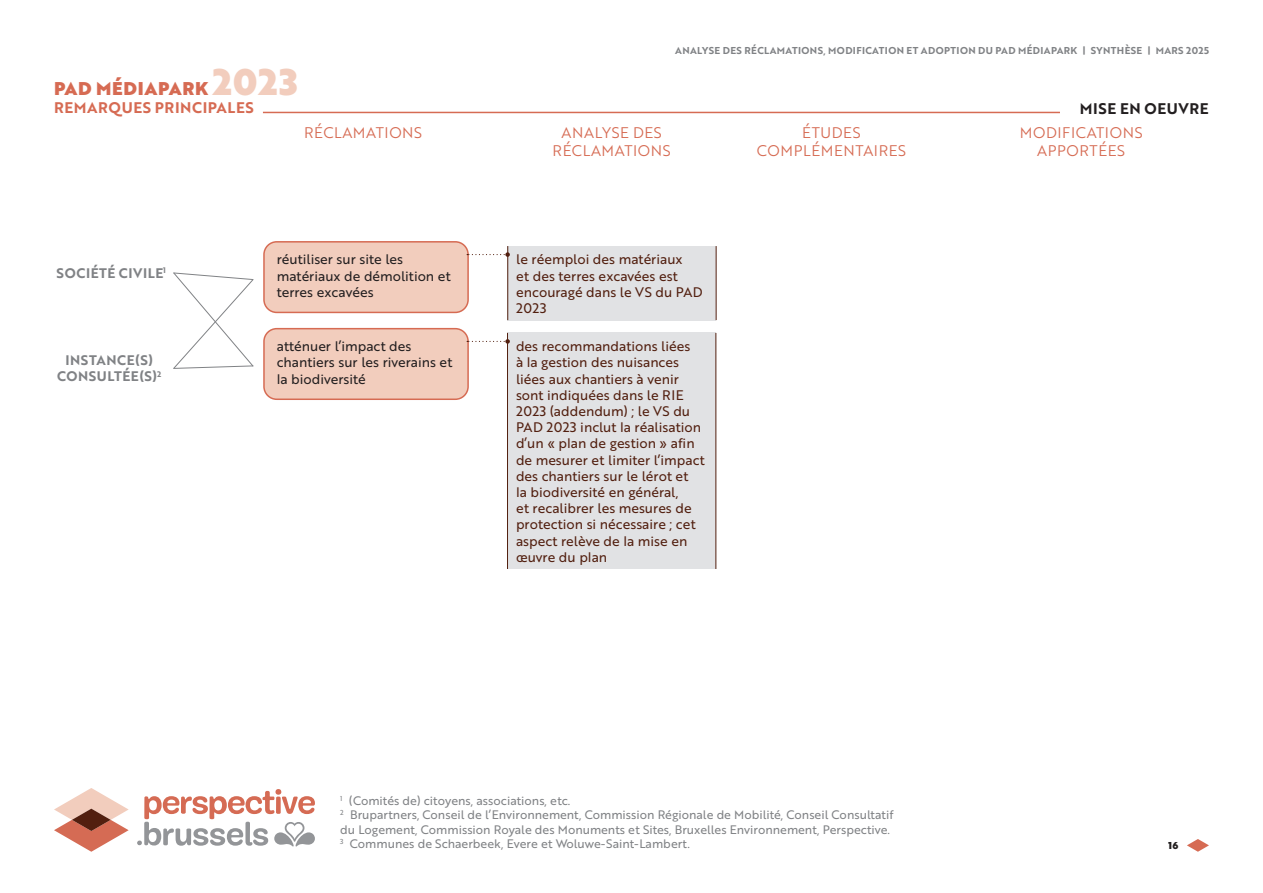
<style>
.page{position:relative;width:1263px;height:893px;background:#fff}
.page>*{position:absolute;margin:0;border:0;box-sizing:border-box;transform-origin:0 0}
.t1{font:36px "Brother 1816 Black";color:#f2cdbd}
.t2{font:18px "Brother 1816 Black";letter-spacing:.04em;color:#d66b53}
.t3{font:15px/18px "Brother 1816 Book";letter-spacing:.04em;color:#d66b53;text-align:center}
.t4{font:15px "Brother 1816 Bold";letter-spacing:.04em;color:#d66b53}
.sous-titre{font:15px "Brother 1816 Bold";letter-spacing:.04em;color:#231f20}
.encadré_gris{font:13.5px/16.2px "Brother 1816 Regular";color:#521f0f}
.encadrés_rose{font:13.5px/16.2px "Brother 1816 Regular";color:#231f20}
.auteurs{font:13.5px/16.2px "Brother 1816 Bold";letter-spacing:.04em;color:#808285;text-align:center}
.t5{font:12px/14.4px "Brother 1816 Regular";color:#808285}
.t6{font:9.75px "Brother 1816 Bold";letter-spacing:.04em;color:#808285}
.t7{font:9.75px "Brother 1816 Black";color:#231f20}
</style>
<div class="page">
<svg style="left:1187px;top:839px;width:22px;height:13px"></svg>
<svg style="left:137px;top:789px;width:178px;height:58px"></svg>
<svg style="left:54px;top:788px;width:75px;height:64px"></svg>
<hr style="left:263px;top:112px;width:911px;height:1px;background:#d66b53">
<div style="left:1060px;top:103px;width:149px;height:15px;background:#fff"></div>
<div style="left:264px;top:329px;width:204px;height:70px;background:#f2cdbd;border-radius:13px"></div>
<div style="left:263px;top:328px;width:206px;height:72px;border:2px solid #d66b53;border-radius:13px"></div>
<div style="left:264px;top:242px;width:204px;height:70px;background:#f2cdbd;border-radius:13px"></div>
<div style="left:263px;top:241px;width:206px;height:72px;border:2px solid #d66b53;border-radius:13px"></div>
<div style="left:507px;top:333px;width:209px;height:236px;background:#e1e2e4"></div>
<hr style="left:507px;top:333px;width:1px;height:236px;background:#521f0f">
<hr style="left:715px;top:333px;width:1px;height:236px;background:#521f0f">
<div style="left:508px;top:246px;width:208px;height:74px;background:#e1e2e4"></div>
<hr style="left:507px;top:246px;width:1px;height:74px;background:#521f0f">
<hr style="left:716px;top:246px;width:1px;height:74px;background:#521f0f">
<svg style="left:173px;top:272px;width:80px;height:97px"></svg>
<svg style="left:467px;top:252px;width:43px;height:5px"></svg>
<svg style="left:467px;top:339px;width:43px;height:5px"></svg>
<h1 class="t1" style="left:213px;top:54px;width:86px">2023</h1>
<h2 class="t2" style="left:54px;top:75px;width:156px">PAD MÉDIAPARK</h2>
<p class="t4" style="left:54px;top:96px;width:201px">REMARQUES PRINCIPALES</p>
<p class="t6" style="left:675px;top:43px;width:535px">ANALYSE DES RÉCLAMATIONS, MODIFICATION ET ADOPTION DU PAD MÉDIAPARK | SYNTHÈSE | MARS 2025</p>
<p class="sous-titre" style="left:1080px;top:97px;width:130px">MISE EN OEUVRE</p>
<p class="t3" style="left:304px;top:123px;width:120px">RÉCLAMATIONS</p>
<p class="t3" style="left:553px;top:123px;width:120px">ANALYSE DES<br>RÉCLAMATIONS</p>
<p class="t3" style="left:1020px;top:123px;width:124px">MODIFICATIONS<br>APPORTÉES</p>
<p class="t3" style="left:757px;top:123px;width:151px">ÉTUDES<br>COMPLÉMENTAIRES</p>
<p class="auteurs" style="left:57px;top:264px;width:111px">SOCIÉTÉ CIVILE<sup>1</sup></p>
<p class="auteurs" style="left:57px;top:352px;width:106px">INSTANCE(S)<br>CONSULTÉE(S)<sup>2</sup></p>
<p class="encadrés_rose" style="left:277px;top:251px;width:176px">réutiliser sur site les matériaux de démolition et terres excavées</p>
<p class="encadrés_rose" style="left:277px;top:338px;width:177px">atténuer l’impact des chantiers sur les riverains et la biodiversité</p>
<p class="encadré_gris" style="left:516px;top:251px;width:188px">le réemploi des matériaux<br>et des terres excavées est encouragé dans le VS du PAD<br>2023</p>
<p class="encadré_gris" style="left:516px;top:338px;width:190px">des recommandations liées<br>à la gestion des nuisances liées aux chantiers à venir sont indiquées dans le RIE<br>2023 (addendum) ; le VS du<br>PAD 2023 inclut la réalisation d’un « plan de gestion » afin de mesurer et limiter l’impact des chantiers sur le lérot et<br>la biodiversité en général,<br>et recalibrer les mesures de protection si nécessaire ; cet aspect relève de la mise en œuvre du plan</p>
<p class="t5" style="left:340px;top:793px;width:555px"><sup>1</sup> (Comités de) citoyens, associations, etc.<br><sup>2</sup> Brupartners, Conseil de l’Environnement, Commission Régionale de Mobilité, Conseil Consultatif du Logement, Commission Royale des Monuments et Sites, Bruxelles Environnement, Perspective.<br><sup>3</sup> Communes de Schaerbeek, Evere et Woluwe-Saint-Lambert.</p>
<p class="t7" style="left:1168px;top:838px;width:12px">16</p>
</div>
